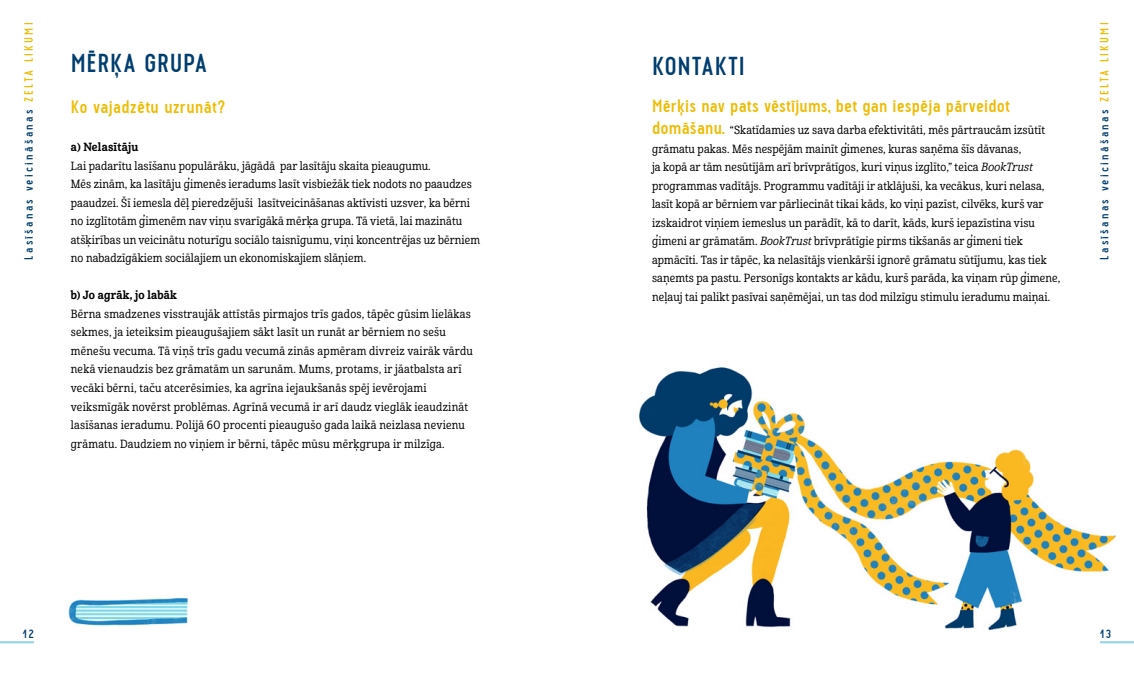
<style>
.page{position:relative;width:1134px;height:681px;background:#fff}
.page>*{position:absolute;margin:0;border:0;box-sizing:border-box;transform-origin:0 0}
.t1{font:700 26px "Pekora";letter-spacing:.02em;color:#003e6f}
.t2{font:700 18px "Pekora";letter-spacing:.01em;color:#efbb00}
.t3{font:700 12px "Pekora";letter-spacing:.185em;color:#003e6f}
.t4{font:11.5px/18.5px "Cabrito Con Med";letter-spacing:.01em;color:#000}
.t5{font:11.5px "Cabrito Con Bol";letter-spacing:.02em;color:#000}
.s1{color:#efbb00}
.s2{font-family:"Pekora";font-weight:700;font-size:18px;color:#efbb00}
.s3{font-family:"Cabrito Con Med It"}
</style>
<div class="page">
<img style="left:639px;top:367px;width:477px;height:262px">
<img style="left:68px;top:598px;width:120px;height:28px">
<hr style="left:0;top:641px;width:34px;height:2px;background:#91d3e7">
<hr style="left:1100px;top:641px;width:34px;height:2px;background:#91d3e7">
<p class="t3" style="left:22px;top:259px;width:238px;rotate:-90deg">Lasīšanas veicināšanas <span class="s1">ZELTA LIKUMI</span></p>
<p class="t3" style="left:1097px;top:259px;width:238px;rotate:-90deg">Lasīšanas veicināšanas <span class="s1">ZELTA LIKUMI</span></p>
<h1 class="t1" style="left:71px;top:49px;width:138px">MĒRĶA GRUPA</h1>
<h2 class="t2" style="left:71px;top:96px;width:156px">Ko vajadzētu uzrunāt?</h2>
<p class="t5" style="left:71px;top:140px;width:69px">a) Nelasītāju</p>
<p class="t4" style="left:71px;top:157px;width:411px">Lai padarītu lasīšanu populārāku, jāgādā par lasītāju skaita pieaugumu.<br>Mēs zinām, ka lasītāju ģimenēs ieradums lasīt visbiežāk tiek nodots no paaudzes paaudzei. Šī iemesla dēļ pieredzējuši lasītveicināšanas aktīvisti uzsver, ka bērni no izglītotām ģimenēm nav viņu svarīgākā mērķa grupa. Tā vietā, lai mazinātu atšķirības un veicinātu noturīgu sociālo taisnīgumu, viņi koncentrējas uz bērniem no nabadzīgākiem sociālajiem un ekonomiskajiem slāņiem.</p>
<p class="t5" style="left:71px;top:288px;width:107px">b) Jo agrāk, jo labāk</p>
<p class="t4" style="left:71px;top:305px;width:403px">Bērna smadzenes visstraujāk attīstās pirmajos trīs gados, tāpēc gūsim lielākas sekmes, ja ieteiksim pieaugušajiem sākt lasīt un runāt ar bērniem no sešu mēnešu vecuma. Tā viņš trīs gadu vecumā zinās apmēram divreiz vairāk vārdu nekā vienaudzis bez grāmatām un sarunām. Mums, protams, ir jāatbalsta arī vecāki bērni, taču atcerēsimies, ka agrīna iejaukšanās spēj ievērojami veiksmīgāk novērst problēmas. Agrīnā vecumā ir arī daudz vieglāk ieaudzināt lasīšanas ieradumu. Polijā 60 procenti pieaugušo gada laikā neizlasa nevienu grāmatu. Daudziem no viņiem ir bērni, tāpēc mūsu mērķgrupa ir milzīga.</p>
<h1 class="t1" style="left:652px;top:51px;width:94px">KONTAKTI</h1>
<h2 class="t2" style="left:652px;top:96px;width:360px">Mērķis nav pats vēstījums, bet gan iespēja pārveidot</h2>
<p class="t4" style="left:652px;top:121px;width:410px"><span class="s2">domāšanu.</span> “Skatīdamies uz sava darba efektivitāti, mēs pārtraucām izsūtīt grāmatu pakas. Mēs nespējām mainīt ģimenes, kuras saņēma šīs dāvanas,<br>ja kopā ar tām nesūtījām arī brīvprātīgos, kuri viņus izglīto,” teica <span class="s3">BookTrust </span>programmas vadītājs. Programmu vadītāji ir atklājuši, ka vecākus, kuri nelasa, lasīt kopā ar bērniem var pārliecināt tikai kāds, ko viņi pazīst, cilvēks, kurš var izskaidrot viņiem iemeslus un parādīt, kā to darīt, kāds, kurš iepazīstina visu ģimeni ar grāmatām. <span class="s3">BookTrust</span> brīvprātīgie pirms tikšanās ar ģimeni tiek apmācīti. Tas ir tāpēc, ka nelasītājs vienkārši ignorē grāmatu sūtījumu, kas tiek saņemts pa pastu. Personīgs kontakts ar kādu, kurš parāda, ka viņam rūp ģimene, neļauj tai palikt pasīvai saņēmējai, un tas dod milzīgu stimulu ieradumu maiņai.</p>
<p class="t3" style="left:23px;top:627px;width:13px">12</p>
<p class="t3" style="left:1100px;top:627px;width:13px">13</p>
</div>
